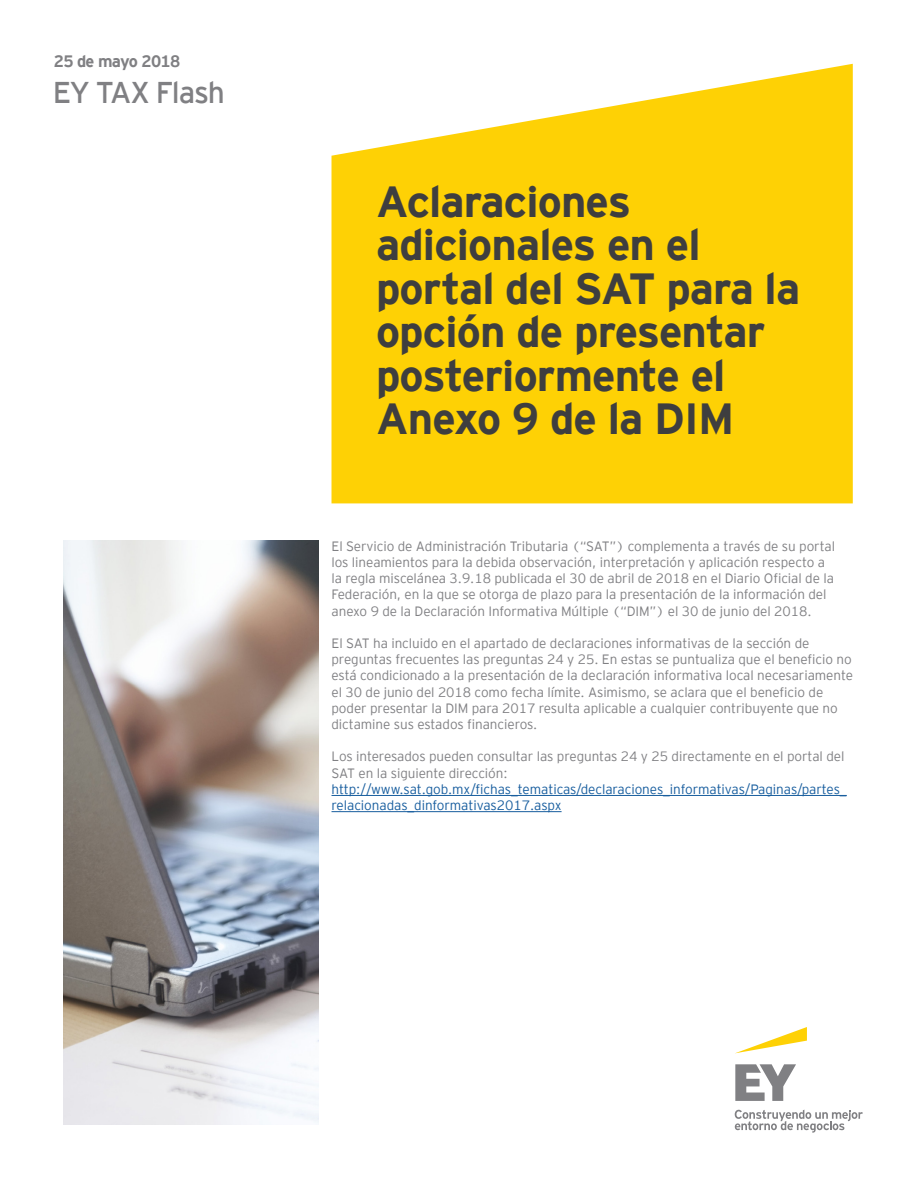
<style>
.page{position:relative;width:918px;height:1188px;background:#fff}
.page>*{position:absolute;margin:0;border:0;box-sizing:border-box;transform-origin:0 0}
.t1{font:700 43.5px/43.5px "EY Interstate";letter-spacing:-.02em;color:#3e3e3f}
.t2{font:30px "EY Interstate";letter-spacing:-.04em;color:#808083}
.t3{font:700 16.5px "EY Interstate";letter-spacing:-.04em;color:#808083}
.t4{font:300 13.5px/16.2px "EY Interstate";letter-spacing:-.005em;color:#808083}
.t5{font:300 13.5px/16.2px "EY Interstate";letter-spacing:-.005em;color:#175d9e}
</style>
<div class="page">
<hr style="left:332px;top:795px;width:515px;height:1px;background:#175d9e">
<hr style="left:332px;top:811px;width:230px;height:1px;background:#175d9e">
<svg style="left:332px;top:64px;width:521px;height:440px;background:#fed51f"></svg>
<svg style="left:735px;top:1064px;width:61px;height:37px"></svg>
<svg style="left:735px;top:1110px;width:128px;height:23px"></svg>
<svg style="left:736px;top:1027px;width:71px;height:26px"></svg>
<img style="left:64px;top:540px;width:255px;height:584px">
<p class="t3" style="left:54px;top:52px;width:128px">25 de mayo 2018</p>
<p class="t2" style="left:53px;top:75px;width:174px">EY TAX Flash</p>
<p class="t1" style="left:376px;top:179px;width:426px">Aclaraciones adicionales en el portal del SAT para la opción de presentar posteriormente el<br>Anexo 9 de la DIM</p>
<p class="t4" style="left:332px;top:538px;width:505px">El Servicio de Administración Tributaria (“SAT”) complementa a través de su portal los lineamientos para la debida observación, interpretación y aplicación respecto a la regla miscelánea 3.9.18 publicada el 30 de abril de 2018 en el Diario Oficial de la Federación, en la que se otorga de plazo para la presentación de la información del anexo 9 de la Declaración Informativa Múltiple (“DIM”) el 30 de junio del 2018.</p>
<p class="t4" style="left:332px;top:635px;width:523px">El SAT ha incluido en el apartado de declaraciones informativas de la sección de preguntas frecuentes las preguntas 24 y 25. En estas se puntualiza que el beneficio no está condicionado a la presentación de la declaración informativa local necesariamente el 30 de junio del 2018 como fecha límite. Asimismo, se aclara que el beneficio de poder presentar la DIM para 2017 resulta aplicable a cualquier contribuyente que no dictamine sus estados financieros.</p>
<p class="t4" style="left:332px;top:748px;width:514px">Los interesados pueden consultar las preguntas 24 y 25 directamente en el portal del<br>SAT en la siguiente dirección:</p>
<p class="t5" style="left:332px;top:781px;width:517px">http://www.sat.gob.mx/fichas_tematicas/declaraciones_informativas/Paginas/partes_ relacionadas_dinformativas2017.aspx</p>
</div>
